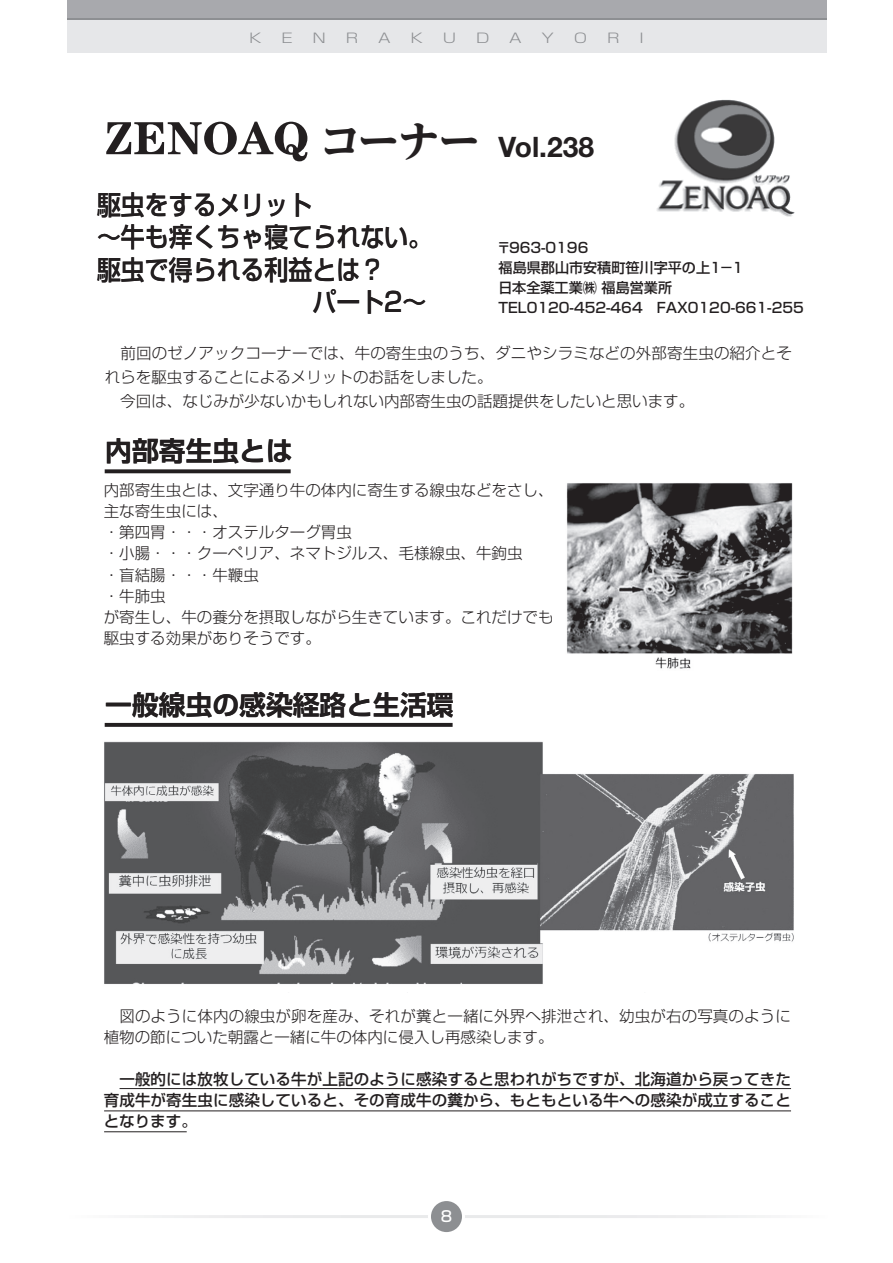
<style>
.page{position:relative;width:893px;height:1263px;background:#fff}
.page>*{position:absolute;margin:0;border:0;box-sizing:border-box;transform-origin:0 0}
.t1{font:800 42.3px "UD Reimin Pr 6 N";color:#231f20}
.t2{font:700 28.2px "Helvetica Neue LT Std";color:#231f20}
.t3{font:500 26.85px/32.1px "Shin Go Pr 6 N";color:#231f20;scale:.89 1}
.t4{font:700 26.85px "Shin Go Pr 6 N De";color:#231f20}
.t5{font:300 15.45px/21.1px "Shin Go Pr 6 N";color:#231f20}
.t6{font:500 15.45px/21.1px "Shin Go Pr 6 N";letter-spacing:.005em;color:#231f20;text-align:justify}
.t7{font:500 15px "Shin Go Pr 6 N";color:#fff}
.t8{font:500 14.1px/19.8px "Shin Go Pr 6 N";color:#231f20}
.t9{font:300 13.2px "Shin Go Pro";color:#8d8f92;scale:1.25 1}
</style>
<div class="page">
<div style="left:429px;top:1199px;width:34px;height:34px;background:#8d8f92;border-radius:50%"></div>
<div style="left:428px;top:1198px;width:37px;height:37px;border:3px solid #fff;border-radius:50%"></div>
<div style="left:67px;top:0;width:759px;height:52px;background:#e6e7e9"></div>
<div style="left:67px;top:0;width:759px;height:20px;background:#a8a9ad"></div>
<hr style="left:67px;top:18px;width:759px;height:2px;background:#8d8f92">
<svg style="left:105px;top:469px;width:186px;height:4px"></svg>
<svg style="left:105px;top:723px;width:348px;height:4px"></svg>
<img style="left:566px;top:483px;width:227px;height:186px">
<img style="left:104px;top:741px;width:690px;height:243px">
<hr style="left:120px;top:1088px;width:671px;height:1px;background:#231f20">
<hr style="left:104px;top:1110px;width:687px;height:1px;background:#231f20">
<hr style="left:104px;top:1131px;width:83px;height:1px;background:#231f20">
<img style="left:657px;top:99px;width:138px;height:118px">
<svg style="left:106px;top:122px;width:201px;height:39px"></svg>
<p class="t9" style="left:249px;top:27px;width:12px">K</p>
<p class="t9" style="left:281px;top:27px;width:11px">E</p>
<p class="t9" style="left:313px;top:27px;width:12px">N</p>
<p class="t9" style="left:346px;top:27px;width:12px">R</p>
<p class="t9" style="left:378px;top:27px;width:12px">A</p>
<p class="t9" style="left:410px;top:27px;width:12px">K</p>
<p class="t9" style="left:443px;top:27px;width:12px">U</p>
<p class="t9" style="left:476px;top:27px;width:12px">D</p>
<p class="t9" style="left:509px;top:27px;width:12px">A</p>
<p class="t9" style="left:542px;top:27px;width:12px">Y</p>
<p class="t9" style="left:574px;top:27px;width:12px">O</p>
<p class="t9" style="left:607px;top:27px;width:12px">R</p>
<p class="t9" style="left:639px;top:27px;width:5px">I</p>
<h1 class="t1" style="left:319px;top:106px;width:163px">コーナー</h1>
<h3 class="t3" style="left:97px;top:187px;width:378px">駆虫をするメリット<br>～牛も痒くちゃ寝てられない。駆虫で得られる利益とは?</h3>
<h2 class="t2" style="left:499px;top:129px;width:97px">Vol.238</h2>
<p class="t8" style="left:497px;top:237px;width:309px">〒963-0196<br>福島県郡山市安積町笹川字平の上1－1<br>日本全薬工業㈱福島営業所<br>TEL0120-452-464　FAX0120-661-255</p>
<p class="t5" style="left:105px;top:339px;width:689px;line-height:24px">　前回のゼノアックコーナーでは、牛の寄生虫のうち、ダニやシラミなどの外部寄生虫の紹介とそれらを駆虫することによるメリットのお話をしました。<br>　今回は、なじみが少ないかもしれない内部寄生虫の話題提供をしたいと思います。</p>
<h3 class="t4" style="left:105px;top:429px;width:189px">内部寄生虫とは</h3>
<p class="t5" style="left:104px;top:478px;width:451px">内部寄生虫とは、文字通り牛の体内に寄生する線虫などをさし、主な寄生虫には、<br>・第四胃・・・オステルターグ胃虫<br>・小腸・・・クーペリア、ネマトジルス、毛様線虫、牛鉤虫<br>・盲結腸・・・牛鞭虫<br>・牛肺虫<br>が寄生し、牛の養分を摂取しながら生きています。これだけでも駆虫する効果がありそうです。</p>
<h3 class="t4" style="left:105px;top:683px;width:350px">一般線虫の感染経路と生活環</h3>
<p class="t5" style="left:104px;top:1004px;width:689px">　図のように体内の線虫が卵を産み、それが糞と一緒に外界へ排泄され、幼虫が右の写真のように植物の節についた朝露と一緒に牛の体内に侵入し再感染します。</p>
<p class="t6" style="left:104px;top:1068px;width:689px">　一般的には放牧している牛が上記のように感染すると思われがちですが、北海道から戻ってきた育成牛が寄生虫に感染していると、その育成牛の糞から、もともといる牛への感染が成立することとなります。</p>
<p class="t7" style="left:441px;top:1204px;width:13px">8</p>
</div>
